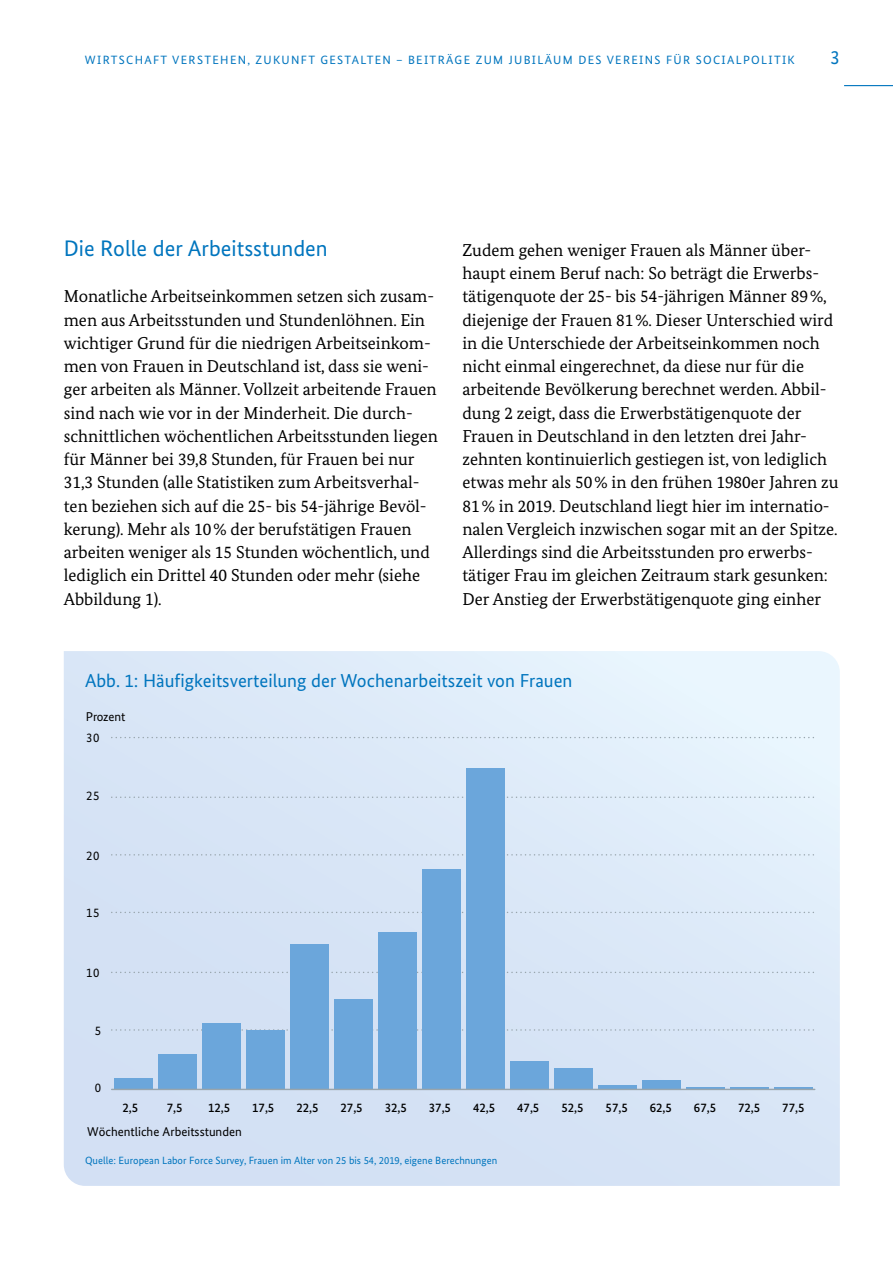
<style>
.page{position:relative;width:893px;height:1263px;background:#fff}
.page>*{position:absolute;margin:0;border:0;box-sizing:border-box;transform-origin:0 0}
.t1{font:22.5px "Bundes Sans";color:#0075be}
.t2{font:19.5px "Bundes Sans";color:#0075be}
.t3{font:18.75px "Bundes Sans";color:#0075be}
.t4{font:17.25px/23.2px "Bundes Serif";color:#000}
.t5{font:500 12.75px "Bundes Sans";color:#000}
.t6{font:12.75px "Bundes Sans";color:#000}
.t7{font:12.75px "Bundes Sans";letter-spacing:-.02em;color:#000}
.t8{font:12px "Bundes Sans";letter-spacing:.11em;color:#0075be}
.t9{font:10.5px "Bundes Sans";color:#0075be}
</style>
<div class="page">
<hr style="left:844px;top:85px;width:49px;height:1px;background:#0075be">
<svg style="left:64px;top:651px;width:776px;height:535px;background:#dae7f7"></svg>
<svg style="left:112px;top:1029px;width:703px;height:2px"></svg>
<svg style="left:112px;top:972px;width:703px;height:1px"></svg>
<svg style="left:112px;top:912px;width:703px;height:1px"></svg>
<svg style="left:112px;top:854px;width:703px;height:1px"></svg>
<svg style="left:112px;top:796px;width:703px;height:2px"></svg>
<svg style="left:112px;top:737px;width:703px;height:1px"></svg>
<hr style="left:774px;top:1087px;width:38px;height:2px;background:#6ba6db">
<hr style="left:730px;top:1087px;width:39px;height:2px;background:#6ba6db">
<hr style="left:686px;top:1087px;width:39px;height:2px;background:#6ba6db">
<div style="left:642px;top:1080px;width:39px;height:9px;background:#6ba6db"></div>
<svg style="left:598px;top:1085px;width:39px;height:4px"></svg>
<div style="left:554px;top:1068px;width:39px;height:21px;background:#6ba6db"></div>
<div style="left:510px;top:1061px;width:39px;height:28px;background:#6ba6db"></div>
<div style="left:466px;top:768px;width:39px;height:321px;background:#6ba6db"></div>
<div style="left:422px;top:869px;width:39px;height:220px;background:#6ba6db"></div>
<div style="left:378px;top:932px;width:39px;height:157px;background:#6ba6db"></div>
<div style="left:334px;top:999px;width:39px;height:90px;background:#6ba6db"></div>
<div style="left:290px;top:944px;width:39px;height:145px;background:#6ba6db"></div>
<div style="left:246px;top:1030px;width:39px;height:59px;background:#6ba6db"></div>
<div style="left:202px;top:1023px;width:39px;height:66px;background:#6ba6db"></div>
<div style="left:158px;top:1054px;width:38px;height:35px;background:#6ba6db"></div>
<div style="left:114px;top:1078px;width:38px;height:11px;background:#6ba6db"></div>
<hr style="left:112px;top:1089px;width:703px;height:1px;background:#98a5ad">
<p class="t8" style="left:85px;top:53px;width:711px">WIRTSCHAFT VERSTEHEN, ZUKUNFT GESTALTEN – BEITRÄGE ZUM JUBILÄUM DES VEREINS FÜR SOCIALPOLITIK</p>
<p class="t2" style="left:830px;top:46px;width:11px">3</p>
<h3 class="t1" style="left:64px;top:235px;width:265px">Die Rolle der Arbeitsstunden</h3>
<p class="t4" style="left:64px;top:285px;width:376px">Monatliche Arbeitseinkommen setzen sich zusam&shy;men aus Arbeitsstunden und Stundenlöhnen. Ein wichtiger Grund für die niedrigen Arbeitseinkom&shy;men von Frauen in Deutschland ist, dass sie weni&shy;ger arbeiten als Männer. Vollzeit arbeitende Frauen sind nach wie vor in der Minderheit. Die durch&shy;schnittlichen wöchentlichen Arbeitsstunden liegen für Männer bei 39,8 Stunden, für Frauen bei nur 31,3 Stunden (alle Statistiken zum Arbeitsverhal&shy;ten beziehen sich auf die 25- bis 54-jährige Bevöl&shy;kerung). Mehr als 10% der berufstätigen Frauen arbeiten weniger als 15 Stunden wöchentlich, und lediglich ein Drittel 40 Stunden oder mehr (siehe Abbildung 1).</p>
<p class="t4" style="left:462px;top:238px;width:378px">Zudem gehen weniger Frauen als Männer über&shy;haupt einem Beruf nach: So beträgt die Erwerbs&shy;tätigenquote der 25- bis 54-jährigen Männer 89%, diejenige der Frauen 81%. Dieser Unterschied wird in die Unterschiede der Arbeitseinkommen noch nicht einmal eingerechnet, da diese nur für die arbeitende Bevölkerung berechnet werden. Abbil&shy;dung 2 zeigt, dass die Erwerbstätigenquote der Frauen in Deutschland in den letzten drei Jahr&shy;zehnten kontinuierlich gestiegen ist, von lediglich etwas mehr als 50% in den frühen 1980er Jahren zu 81% in 2019. Deutschland liegt hier im internatio&shy;nalen Vergleich inzwischen sogar mit an der Spitze.<br>Allerdings sind die Arbeitsstunden pro erwerbs&shy;tätiger Frau im gleichen Zeitraum stark gesunken:<br>Der Anstieg der Erwerbstätigenquote ging einher</p>
<p class="t3" style="left:85px;top:670px;width:489px">Abb. 1: Häufigkeitsverteilung der Wochenarbeitszeit von Frauen</p>
<p class="t7" style="left:86px;top:709px;width:41px">Prozent</p>
<p class="t6" style="left:86px;top:730px;width:15px">30</p>
<p class="t6" style="left:86px;top:788px;width:15px">25</p>
<p class="t6" style="left:86px;top:848px;width:15px">20</p>
<p class="t6" style="left:86px;top:905px;width:15px">15</p>
<p class="t6" style="left:86px;top:965px;width:15px">10</p>
<p class="t6" style="left:95px;top:1023px;width:8px">5</p>
<p class="t6" style="left:95px;top:1081px;width:8px">0</p>
<p class="t5" style="left:123px;top:1100px;width:17px">2,5</p>
<p class="t5" style="left:167px;top:1100px;width:17px">7,5</p>
<p class="t5" style="left:208px;top:1100px;width:24px">12,5</p>
<p class="t5" style="left:252px;top:1100px;width:24px">17,5</p>
<p class="t5" style="left:296px;top:1100px;width:24px">22,5</p>
<p class="t5" style="left:341px;top:1100px;width:24px">27,5</p>
<p class="t5" style="left:385px;top:1100px;width:24px">32,5</p>
<p class="t5" style="left:429px;top:1100px;width:24px">37,5</p>
<p class="t5" style="left:473px;top:1100px;width:24px">42,5</p>
<p class="t5" style="left:517px;top:1100px;width:24px">47,5</p>
<p class="t5" style="left:561px;top:1100px;width:24px">52,5</p>
<p class="t5" style="left:606px;top:1100px;width:24px">57,5</p>
<p class="t5" style="left:650px;top:1100px;width:24px">62,5</p>
<p class="t5" style="left:694px;top:1100px;width:24px">67,5</p>
<p class="t5" style="left:738px;top:1100px;width:24px">72,5</p>
<p class="t5" style="left:782px;top:1100px;width:24px">77,5</p>
<p class="t6" style="left:87px;top:1124px;width:156px">Wöchentliche Arbeitsstunden</p>
<p class="t9" style="left:85px;top:1155px;width:414px">Quelle: European Labor Force Survey, Frauen im Alter von 25 bis 54, 2019, eigene Berechnungen</p>
</div>
